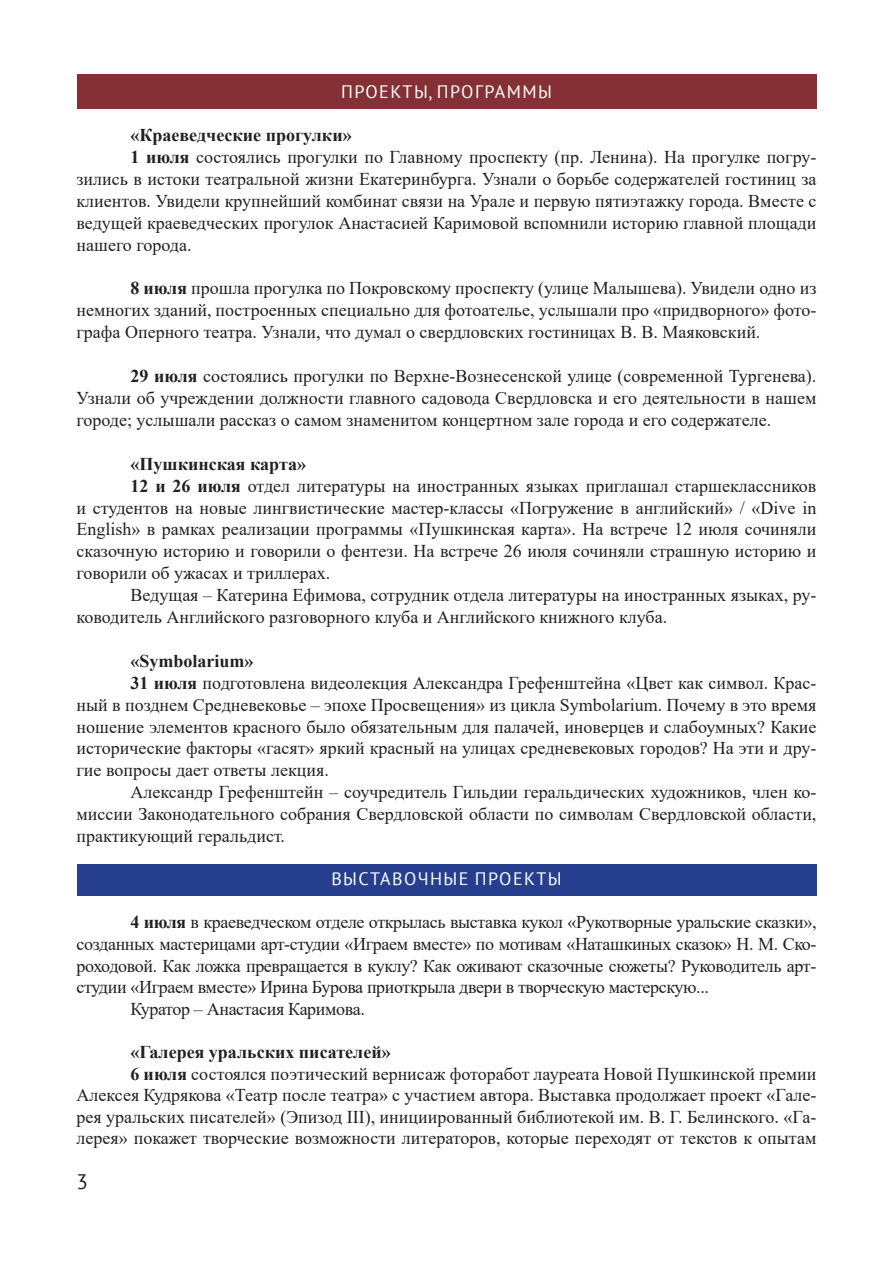
<style>
.page{position:relative;width:893px;height:1263px;background:#fff}
.page>*{position:absolute;margin:0;border:0;box-sizing:border-box;transform-origin:0 0}
.t1{font:21px "PT Sans";color:#231f20}
.основной{font:18px/21.9px "Times New Roman";color:#231f20;text-align:justify}
.основной-2{font:700 18px "Times New Roman";color:#231f20}
.подгаз{font:18px "PT Sans";letter-spacing:.08em;color:#fff}
.основной-3{font:18px "Times New Roman";letter-spacing:-.02em;color:#231f20}
.s1{font-weight:700}
</style>
<div class="page">
<div style="left:77px;top:74px;width:739px;height:34px;background:#843034"></div>
<div style="left:77px;top:864px;width:739px;height:31px;background:#253f8e"></div>
<p class="подгаз" style="left:341px;top:80px;width:212px">ПРОЕКТЫ, ПРОГРАММЫ</p>
<p class="основной-2" style="left:131px;top:122px;width:223px">«Краеведческие прогулки»</p>
<p class="основной" style="left:77px;top:145px;width:741px;text-indent:54px"><span class="s1">1 июля</span> состоялись прогулки по Главному проспекту (пр. Ленина). На прогулке погру&shy;зились в истоки театральной жизни Екатеринбурга. Узнали о борьбе содержателей гостиниц за клиентов. Увидели крупнейший комбинат связи на Урале и первую пятиэтажку города. Вместе с ведущей краеведческих прогулок Анастасией Каримовой вспомнили историю главной площади нашего города.</p>
<p class="основной" style="left:77px;top:277px;width:741px;text-indent:54px"><span class="s1">8 июля</span> прошла прогулка по Покровскому проспекту (улице Малышева). Увидели одно из немногих зданий, построенных специально для фотоателье, услышали про «придворного» фото&shy;графа Оперного театра. Узнали, что думал о свердловских гостиницах В. В. Маяковский.</p>
<p class="основной" style="left:77px;top:364px;width:741px;text-indent:54px"><span class="s1">29 июля</span> состоялись прогулки по Верхне-Вознесенской улице (современной Тургенева).<br>Узнали об учреждении должности главного садовода Свердловска и его деятельности в нашем городе; услышали рассказ о самом знаменитом концертном зале города и его содержателе.</p>
<p class="основной-2" style="left:131px;top:451px;width:177px">«Пушкинская карта»</p>
<p class="основной" style="left:77px;top:474px;width:741px;text-indent:54px"><span class="s1">12 и 26 июля</span> отдел литературы на иностранных языках приглашал старшеклассников и студентов на новые лингвистические мастер-классы «Погружение в английский» / «Dive in English» в рамках реализации программы «Пушкинская карта». На встрече 12 июля сочиняли сказочную историю и говорили о фентези. На встрече 26 июля сочиняли страшную историю и говорили об ужасах и триллерах.</p>
<p class="основной" style="left:77px;top:583px;width:741px;text-indent:54px">Ведущая – Катерина Ефимова, сотрудник отдела литературы на иностранных языках, ру&shy;ководитель Английского разговорного клуба и Английского книжного клуба.</p>
<p class="основной-2" style="left:131px;top:648px;width:125px">«Symbolarium»</p>
<p class="основной" style="left:77px;top:671px;width:741px;text-indent:54px"><span class="s1">31 июля</span> подготовлена видеолекция Александра Грефенштейна «Цвет как символ. Крас&shy;ный в позднем Средневековье – эпохе Просвещения» из цикла Symbolarium. Почему в это время ношение элементов красного было обязательным для палачей, иноверцев и слабоумных? Какие исторические факторы «гасят» яркий красный на улицах средневековых городов? На эти и дру&shy;гие вопросы дает ответы лекция.</p>
<p class="основной" style="left:77px;top:781px;width:741px;text-indent:54px">Александр Грефенштейн – соучредитель Гильдии геральдических художников, член ко&shy;миссии Законодательного собрания Свердловской области по символам Свердловской области, практикующий геральдист.</p>
<p class="подгаз" style="left:331px;top:867px;width:232px">ВЫСТАВОЧНЫЕ ПРОЕКТЫ</p>
<p class="основной" style="left:77px;top:911px;width:741px;text-indent:54px"><span class="s1">4 июля</span> в краеведческом отделе открылась выставка кукол «Рукотворные уральские сказки», созданных мастерицами арт-студии «Играем вместе» по мотивам «Наташкиных сказок» Н. М. Ско&shy;роходовой. Как ложка превращается в куклу? Как оживают сказочные сюжеты? Руководитель арт&shy;студии «Играем вместе» Ирина Бурова приоткрыла двери в творческую мастерскую...</p>
<p class="основной-3" style="left:131px;top:996px;width:236px">Куратор – Анастасия Каримова.</p>
<p class="основной-2" style="left:131px;top:1039px;width:262px">«Галерея уральских писателей»</p>
<p class="основной" style="left:77px;top:1062px;width:741px;text-indent:54px"><span class="s1">6 июля</span> состоялся поэтический вернисаж фоторабот лауреата Новой Пушкинской премии Алексея Кудрякова «Театр после театра» с участием автора. Выставка продолжает проект «Гале&shy;рея уральских писателей» (Эпизод III), инициированный библиотекой им. В. Г. Белинского. «Га&shy;лерея» покажет творческие возможности литераторов, которые переходят от текстов к опытам</p>
<p class="t1" style="left:77px;top:1168px;width:13px">3</p>
</div>
